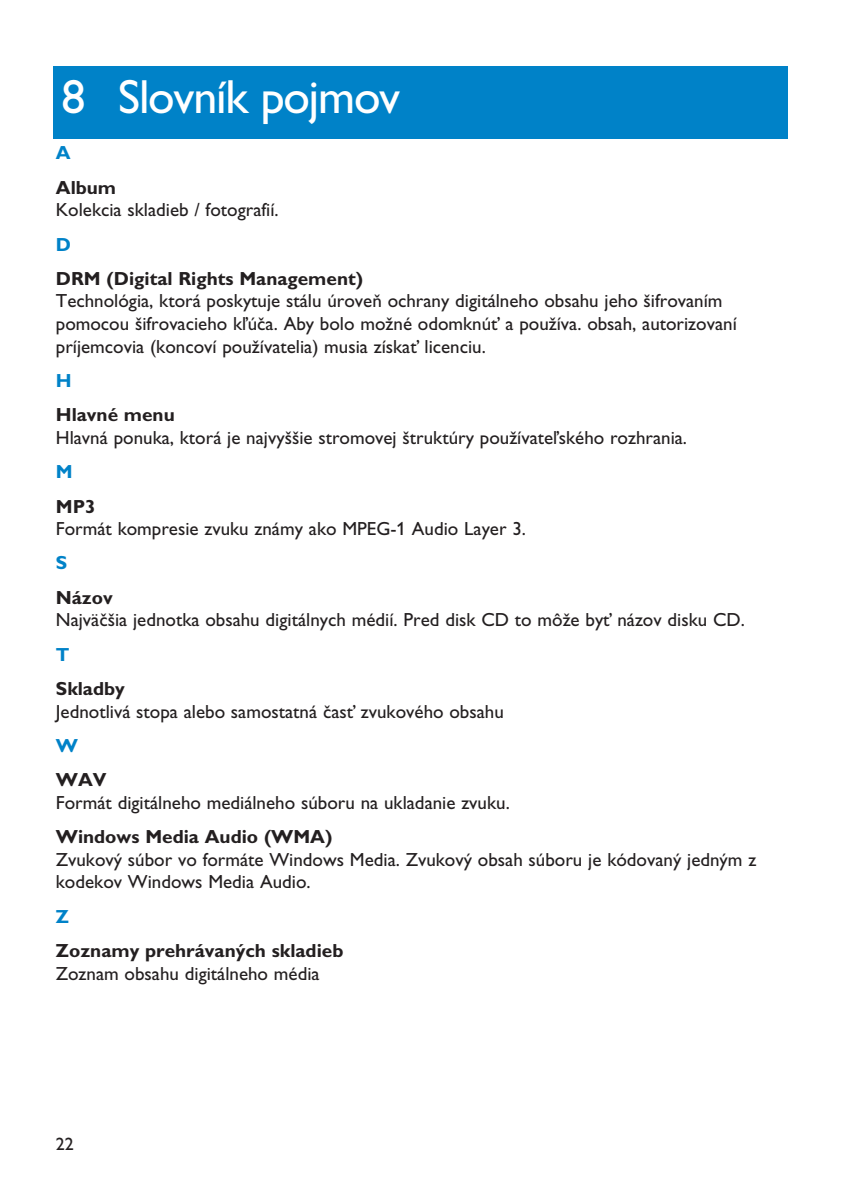
<style>
.page{position:relative;width:842px;height:1191px;background:#fff}
.page>*{position:absolute;margin:0;border:0;box-sizing:border-box;transform-origin:0 0}
.t1{font:48px "Gill Sans Alt CE";letter-spacing:-.025em;color:#fff}
.t2{font:19px/22.8px "Gill Sans Alt CE";color:#231f20}
.t3{font:700 19px "Gill Sans Alt CE";color:#231f20}
.t4{font:700 19px "Gill Sans Alt CE";color:#0082c8}
.t5{font:18px "Gill Sans Alt CE";color:#231f20}
</style>
<div class="page">
<div style="left:54px;top:66px;width:734px;height:72px;background:#0082c8"></div>
<h1 class="t1" style="left:62px;top:80px;width:340px">8 Slovník pojmov</h1>
<p class="t4" style="left:56px;top:146px;width:16px">A</p>
<p class="t3" style="left:56px;top:180px;width:62px">Album</p>
<p class="t2" style="left:56px;top:201px;width:224px">Kolekcia skladieb / fotografií.</p>
<p class="t4" style="left:56px;top:237px;width:17px">D</p>
<p class="t3" style="left:56px;top:271px;width:309px">DRM (Digital Rights Management)</p>
<p class="t2" style="left:56px;top:292px;width:682px">Technológia, ktorá poskytuje stálu úroveň ochrany digitálneho obsahu jeho šifrovaním pomocou šifrovacieho kľúča. Aby bolo možné odomknúť a používa. obsah, autorizovaní príjemcovia (koncoví používatelia) musia získať licenciu.</p>
<p class="t4" style="left:56px;top:374px;width:17px">H</p>
<p class="t3" style="left:56px;top:408px;width:120px">Hlavné menu</p>
<p class="t2" style="left:56px;top:428px;width:633px">Hlavná ponuka, ktorá je najvyššie stromovej štruktúry používateľského rozhrania.</p>
<p class="t4" style="left:56px;top:465px;width:18px">M</p>
<p class="t3" style="left:56px;top:499px;width:41px">MP3</p>
<p class="t2" style="left:56px;top:519px;width:472px">Formát kompresie zvuku známy ako MPEG-1 Audio Layer 3.</p>
<p class="t4" style="left:56px;top:556px;width:13px">S</p>
<p class="t3" style="left:56px;top:590px;width:58px">Názov</p>
<p class="t2" style="left:56px;top:610px;width:691px">Najväčšia jednotka obsahu digitálnych médií. Pred disk CD to môže byť názov disku CD.</p>
<p class="t4" style="left:56px;top:647px;width:15px">T</p>
<p class="t3" style="left:56px;top:681px;width:71px">Skladby</p>
<p class="t2" style="left:56px;top:702px;width:449px">Jednotlivá stopa alebo samostatná časť zvukového obsahu</p>
<p class="t4" style="left:56px;top:738px;width:24px">W</p>
<p class="t3" style="left:56px;top:772px;width:52px">WAV</p>
<p class="t2" style="left:56px;top:793px;width:455px">Formát digitálneho mediálneho súboru na ukladanie zvuku.</p>
<p class="t3" style="left:56px;top:829px;width:278px">Windows Media Audio (WMA)</p>
<p class="t2" style="left:56px;top:850px;width:702px">Zvukový súbor vo formáte Windows Media. Zvukový obsah súboru je kódovaný jedným z kodekov Windows Media Audio.</p>
<p class="t4" style="left:56px;top:909px;width:15px">Z</p>
<p class="t3" style="left:56px;top:943px;width:289px">Zoznamy prehrávaných skladieb</p>
<p class="t2" style="left:56px;top:963px;width:265px">Zoznam obsahu digitálneho média</p>
<p class="t5" style="left:56px;top:1137px;width:19px">22</p>
</div>
